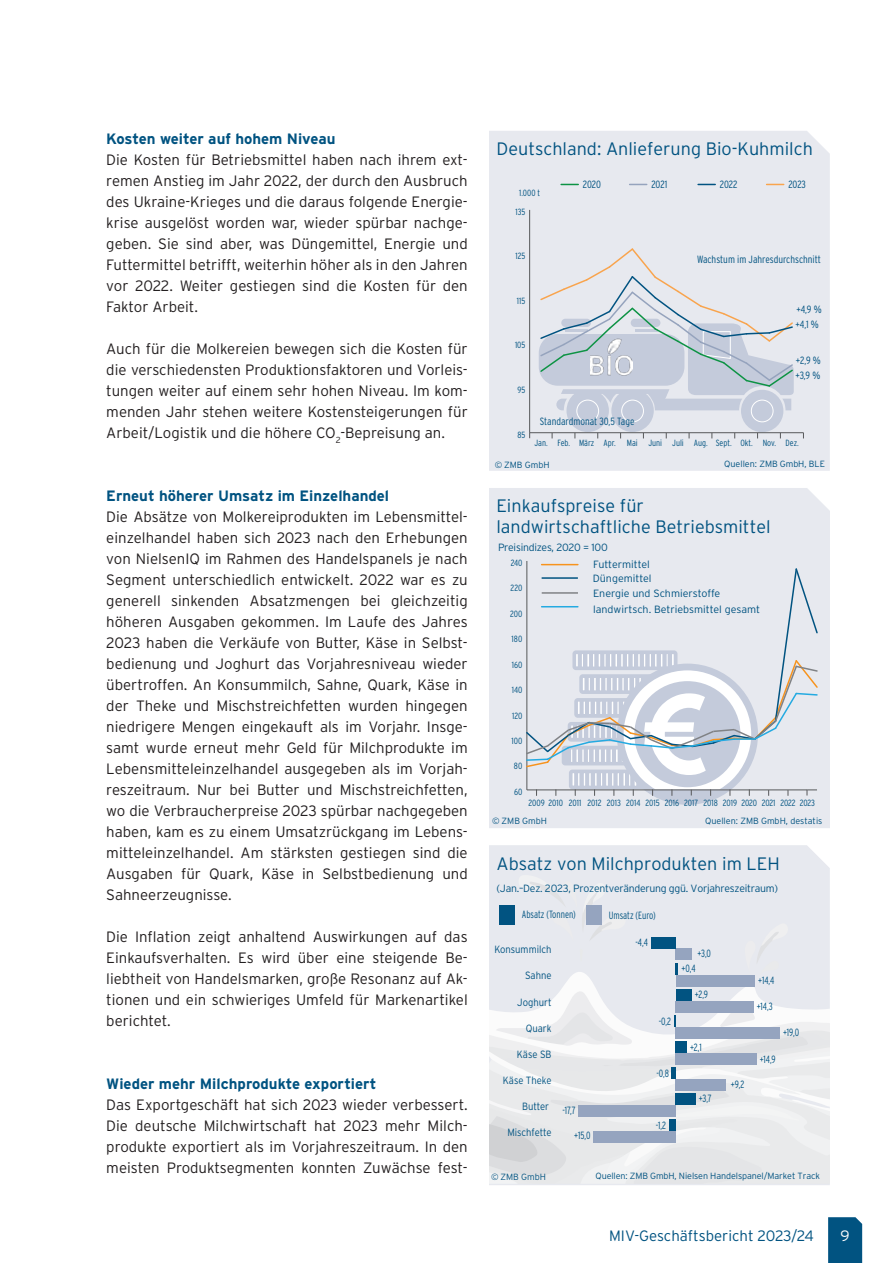
<style>
.page{position:relative;width:893px;height:1263px;background:#fff}
.page>*{position:absolute;margin:0;border:0;box-sizing:border-box;transform-origin:0 0}
.t1{font:300 18px/21px "Interstate";color:#015381}
.t2{font:300 15px/21px "Interstate";color:#231f20;text-align:justify}
.t3{font:700 15px "Interstate";color:#015381}
.t4{font:300 15px "Interstate";color:#015381}
.t5{font:300 15px "Interstate";color:#fff}
.t6{font:300 10.5px "Interstate Condensed";color:#015381;scale:.9 1}
.t7{font:300 10.5px/14.7px "Interstate Condensed";color:#015381}
.t8{font:300 10.5px/15px "Interstate";letter-spacing:-.005em;color:#015381}
.t9{font:300 10.5px "Interstate";letter-spacing:-.025em;color:#015381}
.t10{font:300 10.5px "Interstate";letter-spacing:-.005em;color:#015381;scale:.9 1}
.t11{font:300 9px "Interstate Condensed";color:#015381}
.t12{font:300 9px "Interstate";color:#015381}
</style>
<div class="page">
<div style="left:828px;top:1217px;width:34px;height:46px;background:#015381"></div>
<div style="left:489px;top:131px;width:341px;height:340px;background:#e7e9ef"></div>
<hr style="left:530px;top:432px;width:274px;height:1px;background:#57585a">
<hr style="left:529px;top:210px;width:1px;height:223px;background:#57585a">
<svg style="left:767px;top:184px;width:17px;height:1px"></svg>
<svg style="left:698px;top:184px;width:17px;height:1px"></svg>
<svg style="left:630px;top:184px;width:17px;height:1px"></svg>
<svg style="left:561px;top:184px;width:17px;height:1px"></svg>
<svg style="left:539px;top:247px;width:255px;height:191px;background:#d4d9e2"></svg>
<div style="left:489px;top:488px;width:341px;height:340px;background:#e7e9ef"></div>
<div style="left:617px;top:664px;width:141px;height:141px;background:#c4cbdb;border-radius:50%"></div>
<hr style="left:527px;top:561px;width:1px;height:229px;background:#57585a">
<hr style="left:542px;top:564px;width:36px;height:1px;background:#f7931d">
<svg style="left:525px;top:567px;width:294px;height:229px;background:#dbe0e7"></svg>
<div style="left:489px;top:845px;width:341px;height:340px;background:#e7e9ef"></div>
<svg style="left:489px;top:875px;width:341px;height:309px"></svg>
<div style="left:676px;top:1041px;width:11px;height:11px;background:#015381"></div>
<div style="left:671px;top:1067px;width:5px;height:11px;background:#015381"></div>
<div style="left:676px;top:1093px;width:20px;height:11px;background:#015381"></div>
<div style="left:669px;top:1119px;width:7px;height:11px;background:#015381"></div>
<p class="t3" style="left:106px;top:130px;width:231px">Kosten weiter auf hohem Niveau</p>
<p class="t2" style="left:106px;top:149px;width:363px">Die Kosten für Betriebsmittel haben nach ihrem ext&shy;remen Anstieg im Jahr 2022, der durch den Ausbruch des Ukraine-Krieges und die daraus folgende Energie&shy;krise ausgelöst worden war, wieder spürbar nachge&shy;geben. Sie sind aber, was Düngemittel, Energie und Futtermittel betrifft, weiterhin höher als in den Jahren vor 2022. Weiter gestiegen sind die Kosten für den Faktor Arbeit.</p>
<p class="t2" style="left:106px;top:338px;width:363px">Auch für die Molkereien bewegen sich die Kosten für die verschiedensten Produktionsfaktoren und Vorleis&shy;tungen weiter auf einem sehr hohen Niveau. Im kom&shy;menden Jahr stehen weitere Kostensteigerungen für Arbeit/Logistik und die höhere CO<sub>2</sub>-Bepreisung an.</p>
<p class="t3" style="left:106px;top:487px;width:284px">Erneut höherer Umsatz im Einzelhandel</p>
<p class="t2" style="left:106px;top:506px;width:363px">Die Absätze von Molkereiprodukten im Lebensmittel&shy;einzelhandel haben sich 2023 nach den Erhebungen von NielsenIQ im Rahmen des Handelspanels je nach Segment unterschiedlich entwickelt. 2022 war es zu generell sinkenden Absatzmengen bei gleichzeitig höheren Ausgaben gekommen. Im Laufe des Jahres 2023 haben die Verkäufe von Butter, Käse in Selbst&shy;bedienung und Joghurt das Vorjahresniveau wieder übertroffen. An Konsummilch, Sahne, Quark, Käse in der Theke und Mischstreichfetten wurden hingegen niedrigere Mengen eingekauft als im Vorjahr. Insge&shy;samt wurde erneut mehr Geld für Milchprodukte im Lebensmitteleinzelhandel ausgegeben als im Vorjah&shy;reszeitraum. Nur bei Butter und Mischstreichfetten, wo die Verbraucherpreise 2023 spürbar nachgegeben haben, kam es zu einem Umsatzrückgang im Lebens&shy;mitteleinzelhandel. Am stärksten gestiegen sind die Ausgaben für Quark, Käse in Selbstbedienung und Sahneerzeugnisse.</p>
<p class="t2" style="left:106px;top:926px;width:363px">Die Inflation zeigt anhaltend Auswirkungen auf das Einkaufsverhalten. Es wird über eine steigende Be&shy;liebtheit von Handelsmarken, große Resonanz auf Ak&shy;tionen und ein schwieriges Umfeld für Markenartikel berichtet.</p>
<p class="t3" style="left:106px;top:1075px;width:272px">Wieder mehr Milchprodukte exportiert</p>
<p class="t2" style="left:106px;top:1094px;width:363px">Das Exportgeschäft hat sich 2023 wieder verbessert.<br>Die deutsche Milchwirtschaft hat 2023 mehr Milch&shy;produkte exportiert als im Vorjahreszeitraum. In den meisten Produktsegmenten konnten Zuwächse fest-</p>
<p class="t1" style="left:497px;top:138px;width:318px">Deutschland: Anlieferung Bio-Kuhmilch</p>
<p class="t11" style="left:519px;top:188px;width:22px">1.000 t</p>
<p class="t7" style="left:583px;top:177px;width:20px">2020</p>
<p class="t7" style="left:651px;top:177px;width:17px">2021</p>
<p class="t7" style="left:720px;top:177px;width:19px">2022</p>
<p class="t7" style="left:788px;top:177px;width:19px">2023</p>
<p class="t11" style="left:516px;top:206px;width:11px">135</p>
<p class="t11" style="left:516px;top:251px;width:11px">125</p>
<p class="t7" style="left:697px;top:252px;width:125px">Wachstum im Jahresdurchschnitt</p>
<p class="t11" style="left:517px;top:296px;width:10px">115</p>
<p class="t11" style="left:515px;top:340px;width:12px">105</p>
<p class="t11" style="left:517px;top:385px;width:9px">95</p>
<p class="t11" style="left:517px;top:429px;width:9px">85</p>
<p class="t7" style="left:796px;top:302px;width:27px">+4,9 %</p>
<p class="t7" style="left:796px;top:317px;width:25px">+4,1 %</p>
<p class="t7" style="left:540px;top:414px;width:96px">Standardmonat 30,5 Tage</p>
<p class="t7" style="left:796px;top:353px;width:27px">+2,9 % +3,9 %</p>
<p class="t11" style="left:534px;top:438px;width:37px">Jan. Feb.</p>
<p class="t11" style="left:694px;top:438px;width:15px">Aug.</p>
<p class="t11" style="left:579px;top:438px;width:17px">März</p>
<p class="t11" style="left:716px;top:438px;width:85px">Sept. Okt. Nov. Dez.</p>
<p class="t11" style="left:672px;top:438px;width:13px">Juli</p>
<p class="t11" style="left:627px;top:438px;width:12px">Mai</p>
<p class="t11" style="left:648px;top:438px;width:15px">Juni</p>
<p class="t11" style="left:603px;top:438px;width:14px">Apr.</p>
<p class="t12" style="left:495px;top:460px;width:56px">© ZMB GmbH</p>
<p class="t12" style="left:724px;top:458px;width:102px">Quellen: ZMB GmbH, BLE</p>
<p class="t1" style="left:496px;top:495px;width:276px">Einkaufspreise für landwirtschaftliche Betriebsmittel</p>
<p class="t9" style="left:498px;top:542px;width:111px">Preisindizes, 2020 = 100</p>
<p class="t11" style="left:511px;top:558px;width:13px">240</p>
<p class="t8" style="left:593px;top:556px;width:169px">Futtermittel<br>Düngemittel<br>Energie und Schmierstoffe landwirtsch. Betriebsmittel gesamt</p>
<p class="t11" style="left:511px;top:583px;width:13px">220</p>
<p class="t11" style="left:510px;top:609px;width:14px">200</p>
<p class="t11" style="left:512px;top:634px;width:12px">180</p>
<p class="t11" style="left:512px;top:659px;width:12px">160</p>
<p class="t11" style="left:512px;top:685px;width:12px">140</p>
<p class="t11" style="left:512px;top:710px;width:12px">120</p>
<p class="t11" style="left:511px;top:736px;width:12px">100</p>
<p class="t11" style="left:514px;top:761px;width:10px">80</p>
<p class="t11" style="left:514px;top:787px;width:10px">60</p>
<p class="t11" style="left:528px;top:798px;width:36px">2009 2010</p>
<p class="t11" style="left:741px;top:798px;width:17px">2020</p>
<p class="t11" style="left:780px;top:798px;width:36px">2022 2023</p>
<p class="t11" style="left:569px;top:798px;width:14px">2011</p>
<p class="t11" style="left:587px;top:798px;width:16px">2012</p>
<p class="t11" style="left:607px;top:798px;width:16px">2013</p>
<p class="t11" style="left:626px;top:798px;width:16px">2014</p>
<p class="t11" style="left:645px;top:798px;width:16px">2015</p>
<p class="t11" style="left:665px;top:798px;width:16px">2016</p>
<p class="t11" style="left:684px;top:798px;width:16px">2017</p>
<p class="t11" style="left:703px;top:798px;width:16px">2018</p>
<p class="t11" style="left:723px;top:798px;width:16px">2019</p>
<p class="t11" style="left:762px;top:798px;width:15px">2021</p>
<p class="t12" style="left:492px;top:816px;width:56px">© ZMB GmbH</p>
<p class="t12" style="left:705px;top:816px;width:119px">Quellen: ZMB GmbH, destatis</p>
<p class="t1" style="left:497px;top:852px;width:285px">Absatz von Milchprodukten im LEH</p>
<p class="t9" style="left:497px;top:882px;width:283px">(Jan.–Dez. 2023, Prozentveränderung ggü. Vorjahreszeitraum)</p>
<p class="t6" style="left:522px;top:908px;width:62px">Absatz (Tonnen)</p>
<p class="t6" style="left:609px;top:909px;width:54px">Umsatz (Euro)</p>
<p class="t10" style="left:494px;top:944px;width:65px">Konsummilch</p>
<p class="t10" style="left:525px;top:970px;width:31px">Sahne</p>
<p class="t10" style="left:517px;top:996px;width:40px">Joghurt</p>
<p class="t10" style="left:526px;top:1022px;width:30px">Quark</p>
<p class="t10" style="left:517px;top:1048px;width:40px">Käse SB</p>
<p class="t10" style="left:503px;top:1074px;width:56px">Käse Theke</p>
<p class="t10" style="left:522px;top:1100px;width:31px">Butter</p>
<p class="t10" style="left:507px;top:1126px;width:51px">Mischfette</p>
<p class="t6" style="left:562px;top:1105px;width:16px">-17,7</p>
<p class="t6" style="left:574px;top:1129px;width:20px">+15,0</p>
<p class="t6" style="left:635px;top:937px;width:15px">-4,4</p>
<p class="t6" style="left:659px;top:1015px;width:15px">-0,2</p>
<p class="t6" style="left:656px;top:1067px;width:16px">-0,8</p>
<p class="t6" style="left:656px;top:1119px;width:13px">-1,2</p>
<p class="t6" style="left:697px;top:947px;width:17px">+3,0</p>
<p class="t6" style="left:682px;top:962px;width:17px">+0,4</p>
<p class="t6" style="left:695px;top:988px;width:16px">+2,9</p>
<p class="t6" style="left:690px;top:1041px;width:14px">+2,1</p>
<p class="t6" style="left:699px;top:1092px;width:16px">+3,7</p>
<p class="t6" style="left:731px;top:1079px;width:17px">+9,2</p>
<p class="t6" style="left:758px;top:974px;width:19px">+14,4</p>
<p class="t6" style="left:757px;top:1000px;width:19px">+14,3</p>
<p class="t6" style="left:760px;top:1053px;width:19px">+14,9</p>
<p class="t6" style="left:783px;top:1026px;width:19px">+19,0</p>
<p class="t12" style="left:491px;top:1171px;width:56px">© ZMB GmbH</p>
<p class="t12" style="left:595px;top:1171px;width:226px">Quellen: ZMB GmbH, Nielsen Handelspanel/Market Track</p>
<p class="t4" style="left:609px;top:1227px;width:206px">MIV-Geschäftsbericht 2023/24</p>
<p class="t5" style="left:840px;top:1227px;width:11px">9</p>
</div>
